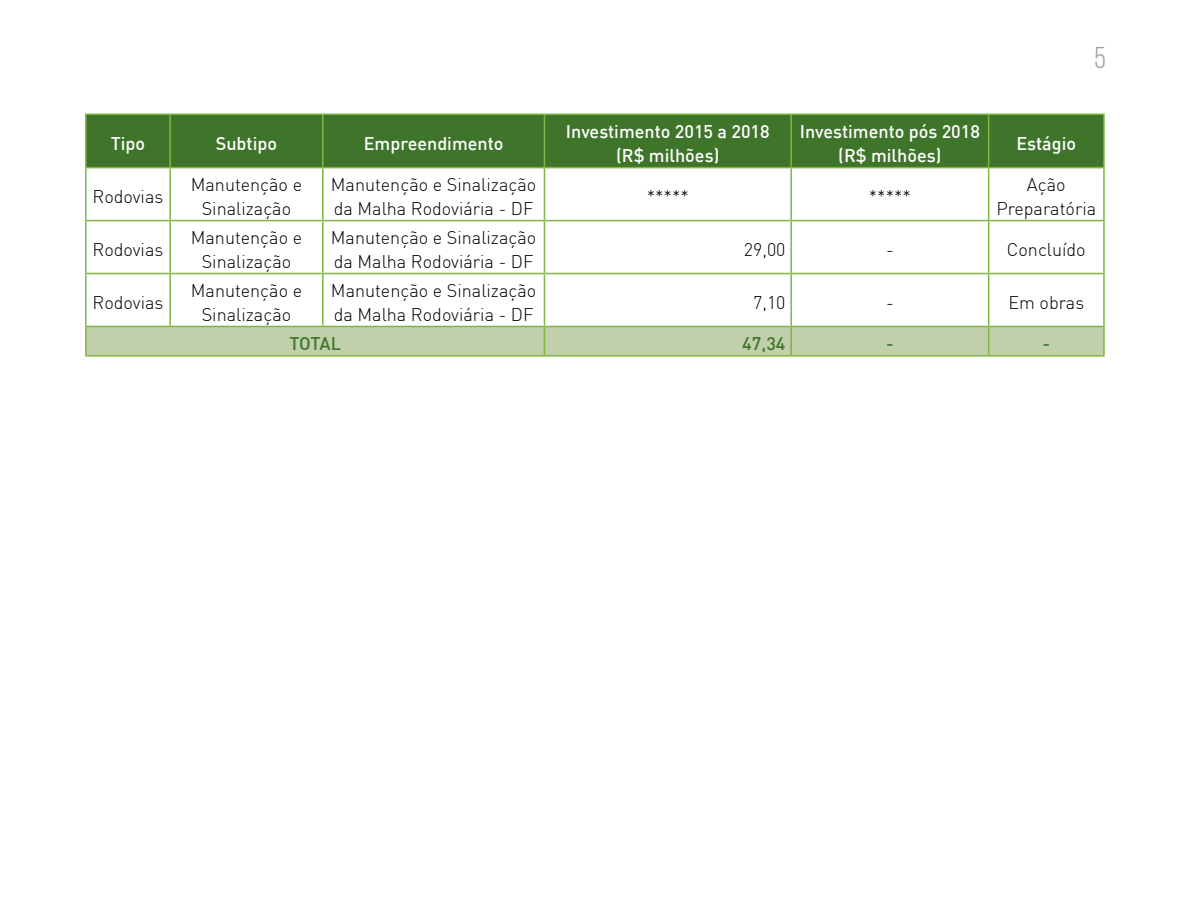
<style>
.page{position:relative;width:1191px;height:908px;background:#fff}
.page>*{position:absolute;margin:0;border:0;box-sizing:border-box;transform-origin:0 0}
.t1{font:30px "Bebas Neue";color:#9c9ba0}
.t2{font:300 18px/24px "DIN";color:#000;text-align:center}
.t3{font:500 18px/24px "DIN";color:#fff;text-align:center}
.t4{font:500 18px "DIN";color:#3f752b}
</style>
<div class="page">
<div style="left:87px;top:115px;width:1016px;height:52px;background:#3f752b"></div>
<hr style="left:85px;top:113px;width:85px;height:2px;background:#7fb742">
<hr style="left:85px;top:115px;width:2px;height:52px;background:#7fb742">
<hr style="left:170px;top:113px;width:153px;height:2px;background:#7fb742">
<hr style="left:169px;top:115px;width:2px;height:52px;background:#7fb742">
<hr style="left:323px;top:113px;width:221px;height:2px;background:#7fb742">
<hr style="left:322px;top:115px;width:1px;height:52px;background:#7fb742">
<hr style="left:544px;top:113px;width:247px;height:2px;background:#7fb742">
<hr style="left:544px;top:115px;width:1px;height:52px;background:#7fb742">
<hr style="left:791px;top:113px;width:197px;height:2px;background:#7fb742">
<hr style="left:790px;top:115px;width:2px;height:52px;background:#7fb742">
<hr style="left:988px;top:113px;width:116px;height:2px;background:#7fb742">
<hr style="left:988px;top:115px;width:1px;height:52px;background:#7fb742">
<hr style="left:1103px;top:115px;width:1px;height:52px;background:#7fb742">
<hr style="left:85px;top:168px;width:2px;height:52px;background:#7fb742">
<hr style="left:169px;top:168px;width:2px;height:52px;background:#7fb742">
<hr style="left:322px;top:168px;width:1px;height:52px;background:#7fb742">
<hr style="left:544px;top:168px;width:1px;height:52px;background:#7fb742">
<hr style="left:790px;top:168px;width:2px;height:52px;background:#7fb742">
<hr style="left:988px;top:168px;width:1px;height:52px;background:#7fb742">
<hr style="left:1103px;top:168px;width:1px;height:52px;background:#7fb742">
<hr style="left:85px;top:220px;width:85px;height:1px;background:#7fb742">
<hr style="left:85px;top:221px;width:2px;height:52px;background:#7fb742">
<hr style="left:170px;top:220px;width:153px;height:1px;background:#7fb742">
<hr style="left:169px;top:221px;width:2px;height:52px;background:#7fb742">
<hr style="left:323px;top:220px;width:221px;height:1px;background:#7fb742">
<hr style="left:322px;top:221px;width:1px;height:52px;background:#7fb742">
<hr style="left:544px;top:220px;width:247px;height:1px;background:#7fb742">
<hr style="left:544px;top:221px;width:1px;height:52px;background:#7fb742">
<hr style="left:791px;top:220px;width:197px;height:1px;background:#7fb742">
<hr style="left:790px;top:221px;width:2px;height:52px;background:#7fb742">
<hr style="left:988px;top:220px;width:116px;height:1px;background:#7fb742">
<hr style="left:988px;top:221px;width:1px;height:52px;background:#7fb742">
<hr style="left:1103px;top:221px;width:1px;height:52px;background:#7fb742">
<hr style="left:85px;top:273px;width:85px;height:1px;background:#7fb742">
<hr style="left:85px;top:274px;width:2px;height:51px;background:#7fb742">
<hr style="left:170px;top:273px;width:153px;height:1px;background:#7fb742">
<hr style="left:169px;top:274px;width:2px;height:51px;background:#7fb742">
<hr style="left:323px;top:273px;width:221px;height:1px;background:#7fb742">
<hr style="left:322px;top:274px;width:1px;height:51px;background:#7fb742">
<hr style="left:544px;top:273px;width:247px;height:1px;background:#7fb742">
<hr style="left:544px;top:274px;width:1px;height:51px;background:#7fb742">
<hr style="left:791px;top:273px;width:197px;height:1px;background:#7fb742">
<hr style="left:790px;top:274px;width:2px;height:51px;background:#7fb742">
<hr style="left:988px;top:273px;width:116px;height:1px;background:#7fb742">
<hr style="left:988px;top:274px;width:1px;height:51px;background:#7fb742">
<hr style="left:1103px;top:274px;width:1px;height:51px;background:#7fb742">
<hr style="left:85px;top:167px;width:85px;height:1px;background:#7fb742">
<hr style="left:170px;top:167px;width:153px;height:1px;background:#7fb742">
<hr style="left:323px;top:167px;width:221px;height:1px;background:#7fb742">
<hr style="left:544px;top:167px;width:247px;height:1px;background:#7fb742">
<hr style="left:791px;top:167px;width:197px;height:1px;background:#7fb742">
<hr style="left:988px;top:167px;width:116px;height:1px;background:#7fb742">
<hr style="left:544px;top:325px;width:247px;height:2px;background:#7fb742">
<hr style="left:791px;top:325px;width:197px;height:2px;background:#7fb742">
<hr style="left:988px;top:325px;width:116px;height:2px;background:#7fb742">
<hr style="left:544px;top:355px;width:247px;height:1px;background:#7fb742">
<hr style="left:791px;top:355px;width:197px;height:1px;background:#7fb742">
<hr style="left:988px;top:355px;width:116px;height:1px;background:#7fb742">
<hr style="left:85px;top:325px;width:85px;height:2px;background:#7fb742">
<hr style="left:85px;top:327px;width:2px;height:28px;background:#7fb742">
<hr style="left:170px;top:325px;width:153px;height:2px;background:#7fb742">
<hr style="left:323px;top:325px;width:221px;height:2px;background:#7fb742">
<svg style="left:86px;top:326px;width:1018px;height:29px;background:#bdcea5"></svg>
<hr style="left:85px;top:355px;width:85px;height:1px;background:#7fb742">
<hr style="left:170px;top:355px;width:153px;height:1px;background:#7fb742">
<hr style="left:323px;top:355px;width:221px;height:1px;background:#7fb742">
<p class="t3" style="left:111px;top:131px;width:36px">Tipo</p>
<p class="t3" style="left:216px;top:131px;width:63px">Subtipo</p>
<p class="t3" style="left:364px;top:131px;width:141px">Empreendimento</p>
<h1 class="t1" style="left:1094px;top:41px;width:13px">5</h1>
<p class="t3" style="left:566px;top:119px;width:205px">Investimento 2015 a 2018 (R$ milhões)</p>
<p class="t3" style="left:799px;top:119px;width:182px">Investimento pós 2018 (R$ milhões)</p>
<p class="t3" style="left:1016px;top:131px;width:61px">Estágio</p>
<p class="t2" style="left:93px;top:184px;width:72px">Rodovias</p>
<p class="t2" style="left:93px;top:237px;width:72px">Rodovias</p>
<p class="t2" style="left:93px;top:290px;width:72px">Rodovias</p>
<p class="t2" style="left:191px;top:172px;width:113px">Manutenção e<br>Sinalização</p>
<p class="t2" style="left:331px;top:172px;width:207px;text-align:left">Manutenção e Sinalização da Malha Rodoviária - DF</p>
<p class="t2" style="left:647px;top:184px;width:44px">*****</p>
<p class="t2" style="left:869px;top:184px;width:44px">*****</p>
<p class="t2" style="left:996px;top:172px;width:101px">Ação<br>Preparatória</p>
<p class="t2" style="left:191px;top:225px;width:113px">Manutenção e<br>Sinalização</p>
<p class="t2" style="left:331px;top:225px;width:207px;text-align:left">Manutenção e Sinalização da Malha Rodoviária - DF</p>
<p class="t2" style="left:744px;top:237px;width:43px">29,00</p>
<p class="t2" style="left:886px;top:237px;width:9px">-</p>
<p class="t2" style="left:1007px;top:237px;width:80px">Concluído</p>
<p class="t2" style="left:191px;top:278px;width:113px">Manutenção e<br>Sinalização</p>
<p class="t2" style="left:331px;top:278px;width:207px;text-align:left">Manutenção e Sinalização da Malha Rodoviária - DF</p>
<p class="t2" style="left:753px;top:290px;width:34px">7,10</p>
<p class="t2" style="left:886px;top:290px;width:9px">-</p>
<p class="t2" style="left:1008px;top:290px;width:77px">Em obras</p>
<p class="t4" style="left:289px;top:332px;width:21px">Total</p>
<p class="t4" style="left:742px;top:332px;width:45px">47,34</p>
<p class="t4" style="left:886px;top:332px;width:9px">-</p>
<p class="t4" style="left:1042px;top:332px;width:9px">-</p>
</div>
